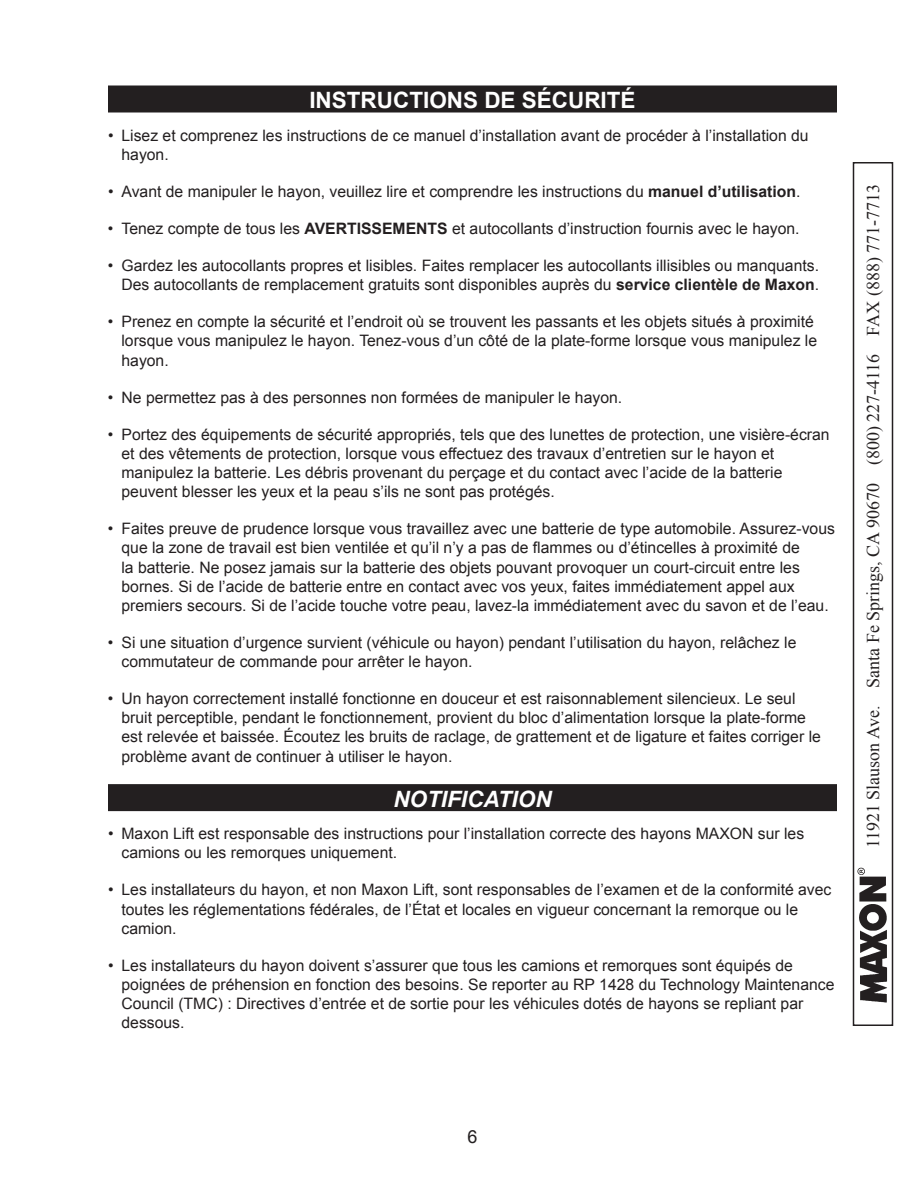
<style>
.page{position:relative;width:918px;height:1188px;background:#fff}
.page>*{position:absolute;margin:0;border:0;box-sizing:border-box;transform-origin:0 0}
.t1{font:700 22.5px "Arial";color:#fff}
.t2{font:italic 700 22.5px "Arial";color:#fff}
.t3{font:18px "Times New Roman";color:#231f20}
.t4{font:18px "Arial";color:#231f20}
.t5{font:15.75px/19px "Arial";color:#231f20}
.s1{font-weight:700}
</style>
<div class="page">
<img style="left:857px;top:867px;width:31px;height:136px">
<div style="left:853px;top:162px;width:40px;height:864px;border:2px solid #231f20"></div>
<div style="left:108px;top:86px;width:729px;height:26px;background:#231f20"></div>
<div style="left:108px;top:784px;width:729px;height:27px;background:#231f20"></div>
<h1 class="t1" style="left:309px;top:85px;width:328px">INSTRUCTIONS DE SÉCURITÉ</h1>
<p class="t5" style="left:121px;top:126px;width:689px;text-indent:-13px">• Lisez et comprenez les instructions de ce manuel d’installation avant de procéder à l’installation du hayon.</p>
<p class="t5" style="left:108px;top:182px;width:694px">• Avant de manipuler le hayon, veuillez lire et comprendre les instructions du <span class="s1">manuel d’utilisation</span>.</p>
<p class="t5" style="left:108px;top:219px;width:693px">• Tenez compte de tous les <span class="s1">AVERTISSEMENTS</span> et autocollants d’instruction fournis avec le hayon.</p>
<p class="t5" style="left:108px;top:256px;width:713px;text-align:right">• Gardez les autocollants propres et lisibles. Faites remplacer les autocollants illisibles ou manquants.<br>Des autocollants de remplacement gratuits sont disponibles auprès du <span class="s1">service clientèle de Maxon</span>.</p>
<p class="t5" style="left:121px;top:312px;width:697px;text-indent:-13px">• Prenez en compte la sécurité et l’endroit où se trouvent les passants et les objets situés à proximité lorsque vous manipulez le hayon. Tenez‑vous d’un côté de la plate‑forme lorsque vous manipulez le hayon.</p>
<p class="t5" style="left:108px;top:388px;width:516px">• Ne permettez pas à des personnes non formées de manipuler le hayon.</p>
<p class="t5" style="left:121px;top:425px;width:710px;text-indent:-13px">• Portez des équipements de sécurité appropriés, tels que des lunettes de protection, une visière‑écran et des vêtements de protection, lorsque vous effectuez des travaux d’entretien sur le hayon et manipulez la batterie. Les débris provenant du perçage et du contact avec l’acide de la batterie peuvent blesser les yeux et la peau s’ils ne sont pas protégés.</p>
<p class="t5" style="left:121px;top:519px;width:715px;text-indent:-13px">• Faites preuve de prudence lorsque vous travaillez avec une batterie de type automobile. Assurez‑vous que la zone de travail est bien ventilée et qu’il n’y a pas de flammes ou d’étincelles à proximité de<br>la batterie. Ne posez jamais sur la batterie des objets pouvant provoquer un court‑circuit entre les bornes. Si de l’acide de batterie entre en contact avec vos yeux, faites immédiatement appel aux premiers secours. Si de l’acide touche votre peau, lavez‑la immédiatement avec du savon et de l’eau.</p>
<p class="t5" style="left:121px;top:633px;width:676px;text-indent:-13px">• Si une situation d’urgence survient (véhicule ou hayon) pendant l’utilisation du hayon, relâchez le commutateur de commande pour arrêter le hayon.</p>
<p class="t5" style="left:121px;top:689px;width:701px;text-indent:-13px">• Un hayon correctement installé fonctionne en douceur et est raisonnablement silencieux. Le seul bruit perceptible, pendant le fonctionnement, provient du bloc d’alimentation lorsque la plate‑forme est relevée et baissée. Écoutez les bruits de raclage, de grattement et de ligature et faites corriger le problème avant de continuer à utiliser le hayon.</p>
<h1 class="t2" style="left:393px;top:784px;width:160px">NOTIFICATION</h1>
<p class="t5" style="left:121px;top:824px;width:684px;text-indent:-13px">• Maxon Lift est responsable des instructions pour l’installation correcte des hayons MAXON sur les camions ou les remorques uniquement.</p>
<p class="t5" style="left:121px;top:881px;width:711px;text-indent:-13px">• Les installateurs du hayon, et non Maxon Lift, sont responsables de l’examen et de la conformité avec toutes les réglementations fédérales, de l’État et locales en vigueur concernant la remorque ou le camion.</p>
<p class="t5" style="left:121px;top:956px;width:715px;text-indent:-13px">• Les installateurs du hayon doivent s’assurer que tous les camions et remorques sont équipés de poignées de préhension en fonction des besoins. Se reporter au RP 1428 du Technology Maintenance Council (TMC) : Directives d’entrée et de sortie pour les véhicules dotés de hayons se repliant par dessous.</p>
<p class="t3" style="left:861px;top:848px;width:666px;rotate:-90deg">11921 Slauson Ave. Santa Fe Springs, CA 90670 (800) 227-4116 FAX (888) 771-7713</p>
<p class="t4" style="left:467px;top:1125px;width:12px">6</p>
</div>
